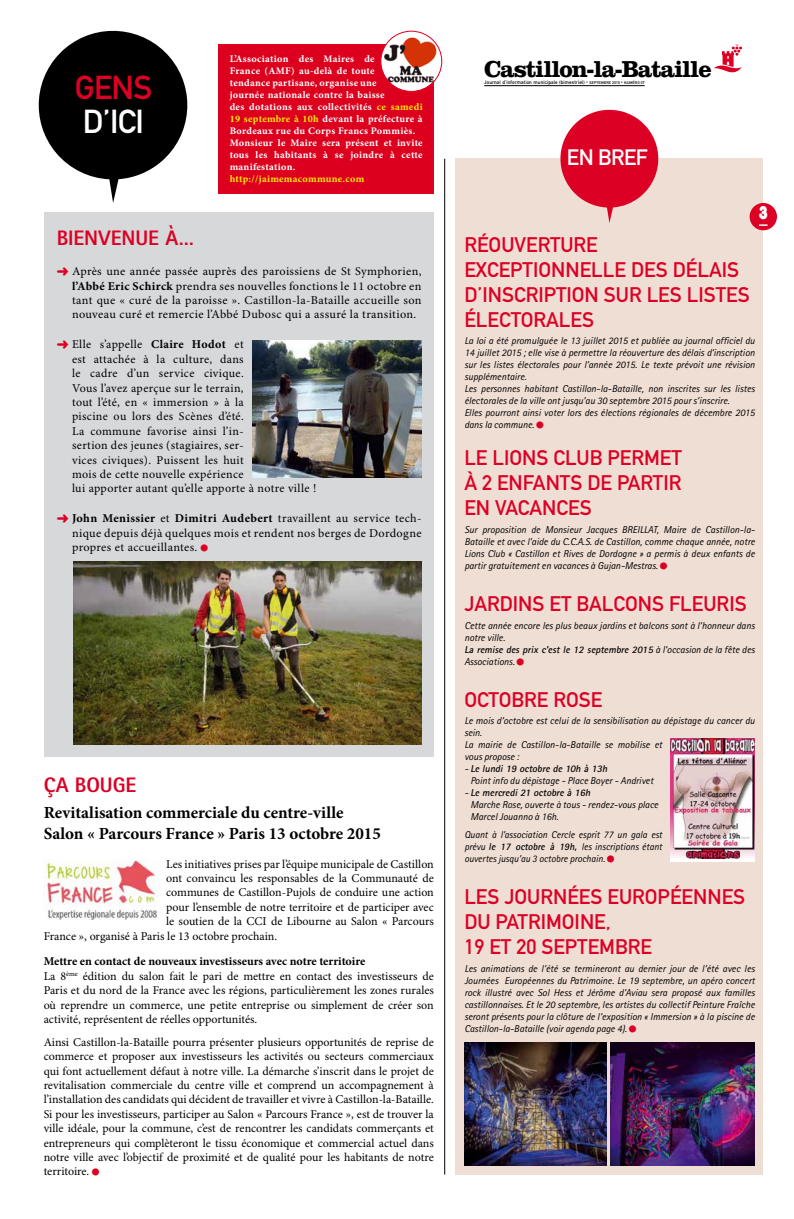
<style>
.page{position:relative;width:794px;height:1219px;background:#fff}
.page>*{position:absolute;margin:0;border:0;box-sizing:border-box;transform-origin:0 0}
.t1{font:32.8px "DIN Mittelschrift";color:#fff}
.t2{font:32.8px "DIN Mittelschrift";color:#dc0024}
.t3{font:700 23.9px "Clarendon";letter-spacing:-.05em;color:#000}
.t4{font:22px "DIN Mittelschrift";letter-spacing:-.02em;color:#fff}
.t5{font:800 21px "Rotis Sans Serif";letter-spacing:-.005em;color:#dc0024}
.t6{font:20.8px/25px "DIN Mittelschrift";color:#dc0024}
.t7{font:900 19px "Duepuntozero";color:#fff}
.t8{font:700 17px/20.4px "Minion Pro";color:#000}
.t9{font:12px/14.4px "Minion Pro";letter-spacing:.005em;color:#000;text-align:justify}
.t10{font:12px/14.4px "Minion Pro";letter-spacing:.03em;color:#000}
.t11{font:italic 10px/12px "Rotis Sans Serif";color:#000}
.t12{font:700 10px/12px "Minion Pro";letter-spacing:.03em;color:#fff}
.t13{font:700 10px "Minion Pro";letter-spacing:.03em;color:#ffed00}
.t14{font:5px "DIN Mittelschrift";letter-spacing:.025em;color:#000}
.s1{color:#ffed00}
.s2{color:#dc0024}
.s3{font-weight:700}
.s4{font-size:3.9px}
</style>
<div class="page">
<div style="left:218px;top:44px;width:216px;height:150px;background:#dd001e"></div>
<div style="left:44px;top:213px;width:390px;height:544px;background:#d6d8da"></div>
<div style="left:455px;top:159px;width:308px;height:1016px;background:#efded4"></div>
<hr style="left:484px;top:85px;width:160px;height:1px;background:#000">
<svg style="left:714px;top:44px;width:28px;height:28px"></svg>
<svg style="left:38px;top:30px;width:150px;height:173px"></svg>
<svg style="left:554px;top:109px;width:110px;height:114px"></svg>
<div style="left:749px;top:203px;width:28px;height:27px;background:#dc0024;border-radius:50%"></div>
<svg style="left:759px;top:224px;width:8px;height:2px"></svg>
<hr style="left:444px;top:159px;width:1px;height:1015px;background:#000">
<div style="left:670px;top:739px;width:85px;height:123px;background:#fff"></div>
<img style="left:670px;top:739px;width:85px;height:120px">
<img style="left:74px;top:562px;width:347px;height:182px">
<img style="left:252px;top:340px;width:169px;height:138px">
<img style="left:44px;top:859px;width:115px;height:60px">
<img style="left:464px;top:1042px;width:143px;height:124px">
<img style="left:382px;top:31px;width:60px;height:59px">
<div style="left:380px;top:31px;width:62px;height:61px;border:1px solid #dd001e;border-radius:50%"></div>
<img style="left:610px;top:1042px;width:145px;height:124px">
<h1 class="t2" style="left:75px;top:68px;width:79px">GENS</h1>
<h1 class="t1" style="left:83px;top:102px;width:63px">D’ICI</h1>
<p class="t12" style="left:230px;top:53px;width:195px">L’Association des Maires de<br>France (AMF) au-delà de toute<br>tendance partisane, organise une<br>journée nationale contre la baisse<br>des dotations aux collectivités <span class="s1">ce samedi 19 septembre à 10h</span> devant la préfecture à Bordeaux rue du Corps Francs Pommiès.<br>Monsieur le Maire sera présent et invite tous les habitants à se joindre à cette manifestation.</p>
<p class="t13" style="left:230px;top:172px;width:136px">http://jaimemacommune.com</p>
<h3 class="t5" style="left:57px;top:225px;width:139px">BIENVENUE À…</h3>
<p class="t9" style="left:72px;top:265px;width:351px;text-indent:-15px"><span class="s2">➜</span> Après une année passée auprès des paroissiens de St Symphorien, <span class="s3">l’Abbé Eric Schirck</span> prendra ses nouvelles fonctions le 11 octobre en tant que « curé de la paroisse ». Castillon-la-Bataille accueille son nouveau curé et remercie l’Abbé Dubosc qui a assuré la transition.</p>
<p class="t10" style="left:72px;top:338px;width:246px;text-indent:-15px"><span class="s2">➜</span> Elle s’appelle <span class="s3">Claire Hodot</span> et<br>est attachée à la culture, dans<br>le cadre d’un service civique.<br>Vous l’avez aperçue sur le terrain,<br>tout l’été, en « immersion » à la<br>piscine ou lors des Scènes d’été.<br>La commune favorise ainsi l’in-<br>sertion des jeunes (stagiaires, ser-<br>vices civiques). Puissent les huit<br>mois de cette nouvelle expérience<br>lui apporter autant qu’elle apporte à notre ville !</p>
<p class="t9" style="left:72px;top:512px;width:351px;text-indent:-15px"><span class="s2">➜</span> <span class="s3">John Menissier</span> et <span class="s3">Dimitri Audebert</span> travaillent au service tech&shy;nique depuis déjà quelques mois et rendent nos berges de Dordogne propres et accueillantes. <span class="s2">■</span></p>
<h3 class="t5" style="left:44px;top:772px;width:94px">ÇA BOUGE</h3>
<h3 class="t8" style="left:44px;top:802px;width:339px">Revitalisation commerciale du centre-ville<br>Salon « Parcours France » Paris 13 octobre 2015</h3>
<p class="t9" style="left:166px;top:857px;width:269px">Les initiatives prises par l’équipe municipale de Castillon</p>
<p class="t9" style="left:166px;top:871px;width:269px">ont convaincu les responsables de la Communauté de</p>
<p class="t9" style="left:166px;top:886px;width:269px">communes de Castillon-Pujols de conduire une action</p>
<p class="t9" style="left:166px;top:900px;width:269px">pour l’ensemble de notre territoire et de participer avec</p>
<p class="t9" style="left:166px;top:915px;width:269px">le soutien de la CCI de Libourne au Salon « Parcours</p>
<p class="t9" style="left:44px;top:929px;width:235px">France », organisé à Paris le 13 octobre prochain.</p>
<p class="t9" style="left:44px;top:955px;width:392px;text-align:left"><span class="s3">Mettre en contact de nouveaux investisseurs avec notre territoire<br></span>La 8<sup>ème</sup> édition du salon fait le pari de mettre en contact des investisseurs de Paris et du nord de la France avec les régions, particulièrement les zones rurales où reprendre un commerce, une petite entreprise ou simplement de créer son activité, représentent de réelles opportunités.</p>
<p class="t9" style="left:44px;top:1035px;width:392px">Ainsi Castillon-la-Bataille pourra présenter plusieurs opportunités de reprise de commerce et proposer aux investisseurs les activités ou secteurs commerciaux qui font actuellement défaut à notre ville. La démarche s’inscrit dans le projet de revitalisation commerciale du centre ville et comprend un accompagnement à l’installation des candidats qui décident de travailler et vivre à Castillon-la-Bataille.<br>Si pour les investisseurs, participer au Salon « Parcours France », est de trouver la ville idéale, pour la commune, c’est de rencontrer les candidats commerçants et entrepreneurs qui complèteront le tissu économique et commercial actuel dans notre ville avec l’objectif de proximité et de qualité pour les habitants de notre territoire. <span class="s2">■</span></p>
<h2 class="t3" style="left:484px;top:54px;width:229px">Castillon-la-Bataille</h2>
<p class="t14" style="left:484px;top:79px;width:162px">Journal d’information municipale (bimestriel) * <span class="s4">SEPTEMBRE 2015</span> * <span class="s4">NUMÉRO 07</span></p>
<h3 class="t4" style="left:567px;top:144px;width:82px">EN BREF</h3>
<h3 class="t7" style="left:759px;top:201px;width:10px">3</h3>
<h3 class="t6" style="left:464px;top:232px;width:287px">RÉOUVERTURE<br>EXCEPTIONNELLE DES DÉLAIS<br>D’INSCRIPTION SUR LES LISTES<br>ÉLECTORALES</h3>
<p class="t11" style="left:464px;top:335px;width:292px">La loi a été promulguée le 13 juillet 2015 et publiée au journal officiel du 14 juillet 2015 ; elle vise à permettre la réouverture des délais d’inscription sur les listes électorales pour l’année 2015. Le texte prévoit une révision supplémentaire.<br>Les personnes habitant Castillon-la-Bataille, non inscrites sur les listes électorales de la ville ont jusqu’au 30 septembre 2015 pour s’inscrire.<br>Elles pourront ainsi voter lors des élections régionales de décembre 2015 dans la commune. <span class="s2">■</span></p>
<h3 class="t6" style="left:464px;top:446px;width:219px;text-align:justify">LE LIONS CLUB PERMET À 2 ENFANTS DE PARTIR EN VACANCES</h3>
<p class="t11" style="left:464px;top:524px;width:292px;text-align:justify">Sur proposition de Monsieur Jacques BREILLAT, Maire de Castillon-la-Bataille et avec l’aide du C.C.A.S. de Castillon, comme chaque année, notre Lions Club « Castillon et Rives de Dordogne » a permis à deux enfants de partir gratuitement en vacances à Gujan-Mestras. <span class="s2">■</span></p>
<h3 class="t6" style="left:464px;top:591px;width:284px">JARDINS ET BALCONS FLEURIS</h3>
<p class="t11" style="left:464px;top:619px;width:292px">Cette année encore les plus beaux jardins et balcons sont à l’honneur dans notre ville.<br><span class="s3">La remise des prix c’est le 12 septembre 2015</span> à l ’o ccas io n de la fê te des Associations. <span class="s2">■</span></p>
<h3 class="t6" style="left:464px;top:687px;width:140px">OCTOBRE ROSE</h3>
<p class="t11" style="left:464px;top:715px;width:292px">Le mois d’octobre est celui de la sensibilisation au dépistage du cancer du sein.<br>La mairie de Castillon-la-Bataille se mobilise et<br>vous propose :</p>
<p class="t11" style="left:470px;top:763px;width:184px;text-indent:-6px">- <span class="s3">Le lundi 19 octobre de 10h à 13h<br></span>Point info du dépistage - Place Boyer - Andrivet</p>
<p class="t11" style="left:470px;top:787px;width:189px;text-indent:-6px">- <span class="s3">Le mercredi 21 octobre à 16h<br></span>Marche Rose, ouverte à tous - rendez-vous place<br>Marcel Jouanno à 16h.</p>
<p class="t11" style="left:464px;top:829px;width:199px;text-align:justify">Quant à l’association Cercle esprit 77 un gala est prévu <span class="s3">le 17 octobre à 19h,</span> les inscriptions étant ouvertes jusqu’au 3 octobre prochain. <span class="s2">■</span></p>
<h3 class="t6" style="left:464px;top:884px;width:282px">LES JOURNÉES EUROPÉENNES<br>DU PATRIMOINE,<br>19 ET 20 SEPTEMBRE</h3>
<p class="t11" style="left:464px;top:962px;width:292px;text-align:justify">Les animations de l’été se termineront au dernier jour de l’été avec les Journées Européennes du Patrimoine. Le 19 septembre, un apéro concert rock illustré avec Sol Hess et Jérôme d’Aviau sera proposé aux familles castillonnaises. Et le 20 septembre, les artistes du collectif Peinture Fraîche seront présents pour la clôture de l’exposition « Immersion » à la piscine de Castillon-la-Bataille (voir agenda page 4). <span class="s2">■</span></p>
</div>
